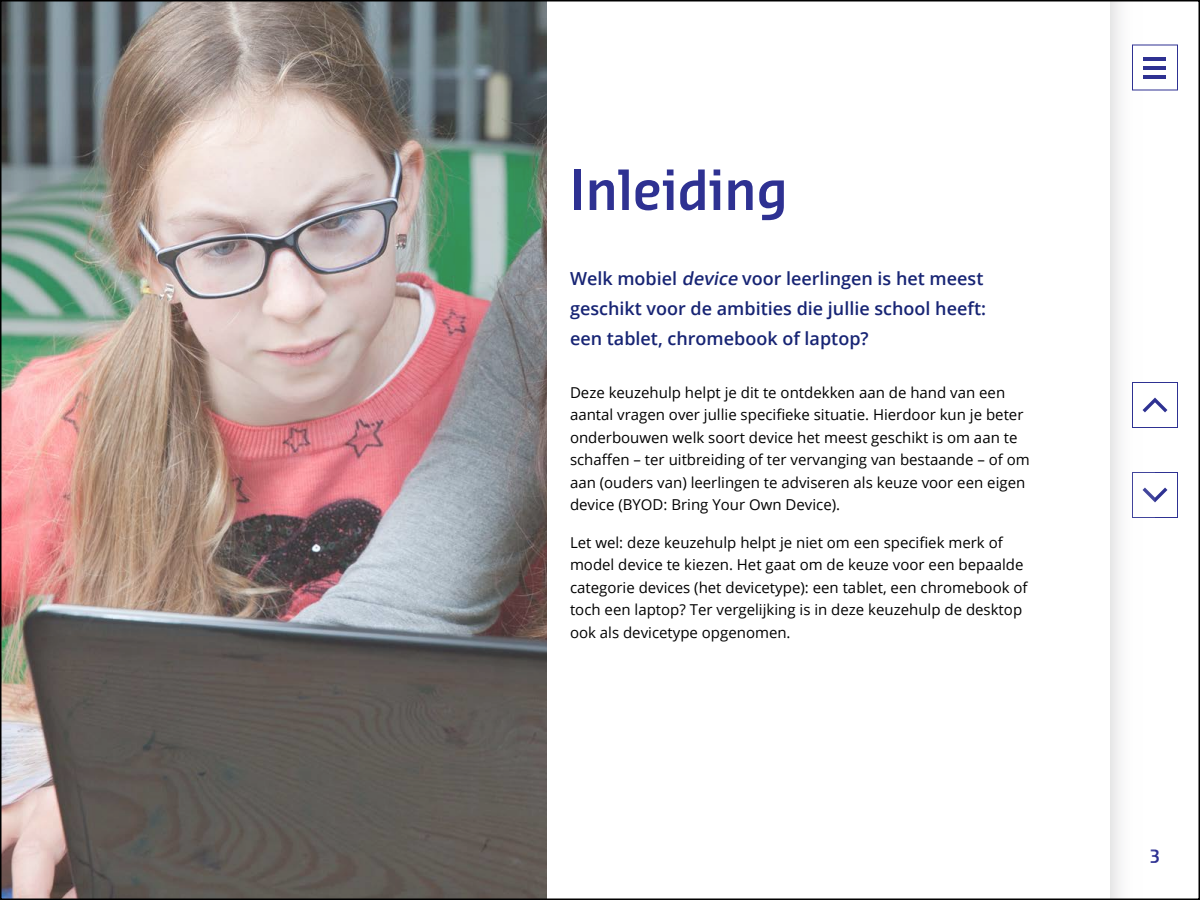
<style>
.page{position:relative;width:1200px;height:900px;background:#fff}
.page>*{position:absolute;margin:0;border:0;box-sizing:border-box;transform-origin:0 0}
._01_Hoofdstuk_titel{font:600 54px "Sansa Sm Con Pro";color:#2e3192}
._01_Intro_klein{font:600 18px/30px "Open Sans";color:#172474}
.t1{font:600 18px "Sansa Sm Con Pro";color:#2e3192}
._01_Intro_klein-2{font:15px/22.5px "Open Sans";color:#000}
.s1{font-style:italic}
</style>
<div class="page">
<img style="left:3px;top:3px;width:544px;height:894px">
<div style="left:1132px;top:472px;width:46px;height:46px;background:#fff;border:1px solid #2e3192"></div>
<svg style="left:1155px;top:488px;width:12px;height:14px"></svg>
<div style="left:1110px;top:0;width:45px;height:900px;background:linear-gradient(to right,#f0eff0,#fff)"></div>
<div style="left:1132px;top:45px;width:46px;height:45px;background:#fff;border:1px solid #2e3192"></div>
<hr style="left:1144px;top:57px;width:22px;height:4px;background:#2e3192">
<hr style="left:1144px;top:75px;width:22px;height:4px;background:#2e3192">
<hr style="left:1144px;top:66px;width:22px;height:4px;background:#2e3192">
<div style="left:1132px;top:382px;width:46px;height:46px;background:#fff;border:1px solid #2e3192"></div>
<svg style="left:1143px;top:398px;width:24px;height:14px"></svg>
<p class="_01_Hoofdstuk_titel" style="left:570px;top:153px;width:219px">Inleiding</p>
<p class="_01_Intro_klein" style="left:570px;top:263px;width:418px">Welk mobiel <span class="s1">device</span> voor leerlingen is het meest geschikt voor de ambities die jullie school heeft: een tablet, chromebook of laptop?</p>
<p class="_01_Intro_klein-2" style="left:570px;top:380px;width:461px">Deze keuzehulp helpt je dit te ontdekken aan de hand van een aantal vragen over jullie specifieke situatie. Hierdoor kun je beter onderbouwen welk soort device het meest geschikt is om aan te schaffen – ter uitbreiding of ter vervanging van bestaande – of om aan (ouders van) leerlingen te adviseren als keuze voor een eigen device (BYOD: Bring Your Own Device).</p>
<p class="_01_Intro_klein-2" style="left:570px;top:530px;width:459px">Let wel: deze keuzehulp helpt je niet om een specifiek merk of model device te kiezen. Het gaat om de keuze voor een bepaalde categorie devices (het devicetype): een tablet, een chromebook of toch een laptop? Ter vergelijking is in deze keuzehulp de desktop ook als devicetype opgenomen.</p>
<p class="t1" style="left:1150px;top:843px;width:12px">3</p>
</div>
